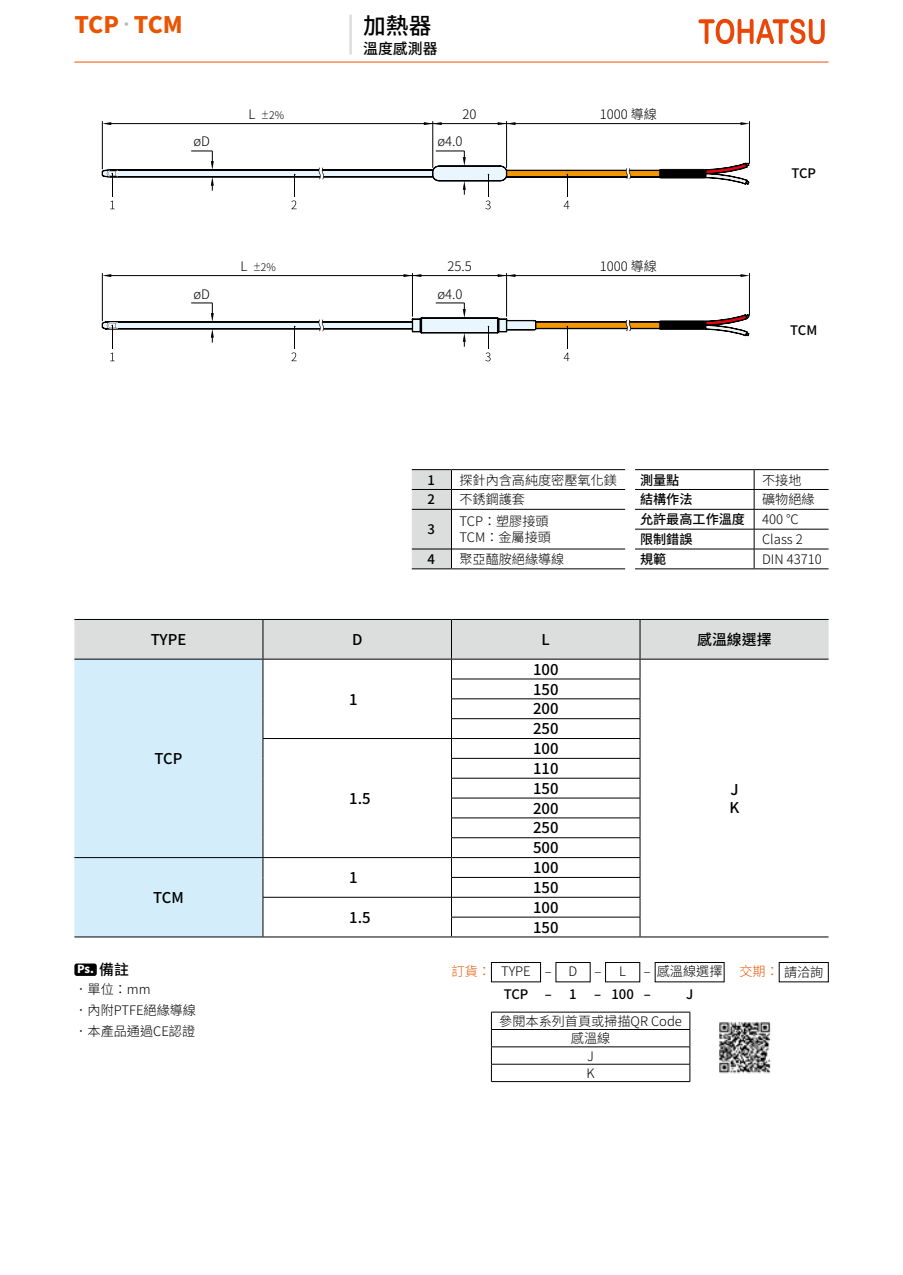
<style>
.page{position:relative;width:903px;height:1275px;background:#fff}
.page>*{position:absolute;margin:0;border:0;box-sizing:border-box;transform-origin:0 0}
.t1{font:800 22.75px "Source Han Sans TC";letter-spacing:-.015em;color:#ea5504}
.t2{font:500 22.75px "Source Han Sans TC";color:#000}
.t3{font:500 14.88px/19.8px "Source Han Sans TC";color:#000}
.t4{font:300 13.12px/17.3px "Source Han Sans TC";color:#000}
.t5{font:500 13.12px "Source Han Sans TC";color:#000}
.t6{font:300 13.12px "Source Han Sans TC";color:#ea5504}
.t7{font:800 11.03px "Source Han Sans TC";color:#fff}
.t8{font:300 10.5px "Source Han Sans TC";color:#000;scale:.75 1}
.s1{font-size:14.88px;color:#b5b6b6}
.s2{font-size:13.12px}
.s3{font-weight:500;font-size:14.88px;color:#000}
.s4{color:#ea5504}
.s5{font-weight:500}
.s6{color:#000}
</style>
<div class="page">
<svg style="left:102px;top:151px;width:647px;height:58px"></svg>
<hr style="left:432px;top:121px;width:1px;height:47px;background:#000">
<svg style="left:103px;top:122px;width:8px;height:3px"></svg>
<hr style="left:506px;top:121px;width:1px;height:47px;background:#000">
<hr style="left:749px;top:121px;width:1px;height:43px;background:#000">
<svg style="left:740px;top:122px;width:9px;height:3px"></svg>
<svg style="left:498px;top:122px;width:17px;height:3px"></svg>
<svg style="left:424px;top:122px;width:18px;height:3px"></svg>
<hr style="left:107px;top:123px;width:637px;height:1px;background:#000">
<hr style="left:102px;top:121px;width:1px;height:48px;background:#000">
<svg style="left:102px;top:303px;width:647px;height:58px"></svg>
<hr style="left:412px;top:273px;width:1px;height:44px;background:#000">
<svg style="left:103px;top:274px;width:8px;height:3px"></svg>
<hr style="left:506px;top:273px;width:1px;height:44px;background:#000">
<hr style="left:749px;top:273px;width:1px;height:43px;background:#000">
<svg style="left:740px;top:274px;width:9px;height:3px"></svg>
<svg style="left:498px;top:274px;width:17px;height:3px"></svg>
<svg style="left:403px;top:274px;width:18px;height:3px"></svg>
<hr style="left:107px;top:275px;width:637px;height:1px;background:#000">
<hr style="left:102px;top:273px;width:1px;height:48px;background:#000">
<hr style="left:635px;top:568px;width:119px;height:1px;background:#000">
<hr style="left:754px;top:568px;width:74px;height:1px;background:#000">
<hr style="left:635px;top:469px;width:119px;height:1px;background:#000">
<hr style="left:754px;top:469px;width:74px;height:1px;background:#000">
<svg style="left:754px;top:470px;width:1px;height:98px"></svg>
<hr style="left:635px;top:489px;width:119px;height:1px;background:#000">
<hr style="left:754px;top:489px;width:74px;height:1px;background:#000">
<hr style="left:635px;top:509px;width:119px;height:1px;background:#000">
<hr style="left:754px;top:509px;width:74px;height:1px;background:#000">
<hr style="left:635px;top:529px;width:119px;height:1px;background:#000">
<hr style="left:754px;top:529px;width:74px;height:1px;background:#000">
<hr style="left:635px;top:549px;width:119px;height:1px;background:#000">
<hr style="left:754px;top:549px;width:74px;height:1px;background:#000">
<hr style="left:412px;top:469px;width:39px;height:1px;background:#000">
<hr style="left:451px;top:469px;width:174px;height:1px;background:#000">
<hr style="left:451px;top:568px;width:174px;height:1px;background:#000">
<hr style="left:452px;top:489px;width:173px;height:1px;background:#000">
<hr style="left:452px;top:509px;width:173px;height:1px;background:#000">
<hr style="left:452px;top:549px;width:173px;height:1px;background:#000">
<svg style="left:412px;top:470px;width:40px;height:99px;background:#cecfcf"></svg>
<div style="left:491px;top:962px;width:50px;height:20px;border:1px solid #000"></div>
<div style="left:556px;top:962px;width:34px;height:20px;border:1px solid #000"></div>
<div style="left:605px;top:962px;width:35px;height:20px;border:1px solid #000"></div>
<div style="left:655px;top:962px;width:69px;height:20px;border:1px solid #000"></div>
<hr style="left:451px;top:936px;width:189px;height:1px;background:#000">
<hr style="left:640px;top:936px;width:188px;height:1px;background:#000">
<hr style="left:74px;top:936px;width:189px;height:1px;background:#000">
<hr style="left:263px;top:936px;width:188px;height:1px;background:#000">
<svg style="left:74px;top:619px;width:754px;height:317px"></svg>
<div style="left:74px;top:963px;width:23px;height:13px;background:#000;border-radius:2px"></div>
<div style="left:779px;top:962px;width:49px;height:20px;border:1px solid #000"></div>
<img style="left:719px;top:1022px;width:52px;height:52px">
<hr style="left:491px;top:1046px;width:199px;height:1px;background:#000">
<hr style="left:491px;top:1064px;width:199px;height:1px;background:#000">
<hr style="left:491px;top:1081px;width:199px;height:1px;background:#000">
<hr style="left:491px;top:1029px;width:199px;height:1px;background:#000">
<hr style="left:491px;top:1012px;width:199px;height:1px;background:#000">
<svg style="left:491px;top:1012px;width:1px;height:69px"></svg>
<svg style="left:689px;top:1012px;width:1px;height:69px"></svg>
<svg style="left:698px;top:19px;width:127px;height:25px"></svg>
<hr style="left:74px;top:62px;width:754px;height:1px;background:#ea5504">
<hr style="left:349px;top:15px;width:3px;height:39px;background:#dcdddd">
<h1 class="t1" style="left:74px;top:11px;width:110px">TCP<span class="s1">．</span>TCM</h1>
<h1 class="t2" style="left:363px;top:13px;width:70px">加熱器</h1>
<p class="t3" style="left:363px;top:39px;width:76px">溫度感測器</p>
<p class="t8" style="left:249px;top:109px;width:49px"><span class="s2">L</span> ±2%</p>
<p class="t4" style="left:462px;top:106px;width:16px">20</p>
<p class="t4" style="left:600px;top:106px;width:59px">1000 導線</p>
<p class="t4" style="left:193px;top:133px;width:18px">øD</p>
<p class="t4" style="left:437px;top:133px;width:27px">ø4.0</p>
<p class="t8" style="left:240px;top:261px;width:49px"><span class="s2">L</span> ±2%</p>
<p class="t4" style="left:447px;top:258px;width:26px">25.5</p>
<p class="t4" style="left:600px;top:257px;width:59px">1000 導線</p>
<p class="t4" style="left:193px;top:285px;width:18px">øD</p>
<p class="t4" style="left:437px;top:285px;width:27px">ø4.0</p>
<p class="t5" style="left:791px;top:166px;width:26px">TCP</p>
<p class="t5" style="left:790px;top:323px;width:29px">TCM</p>
<p class="t5" style="left:428px;top:472px;width:9px">1</p>
<p class="t4" style="left:459px;top:471px;width:159px">探針內含高純度密壓氧化鎂</p>
<p class="t5" style="left:428px;top:492px;width:9px">2</p>
<p class="t4" style="left:459px;top:491px;width:67px">不銹鋼護套</p>
<p class="t5" style="left:428px;top:522px;width:9px">3</p>
<p class="t4" style="left:459px;top:514px;width:93px;line-height:15.8px">TCP：塑膠接頭<br>TCM：金屬接頭</p>
<p class="t5" style="left:428px;top:552px;width:9px">4</p>
<p class="t4" style="left:459px;top:551px;width:106px">聚亞醯胺絕緣導線</p>
<p class="t5" style="left:640px;top:472px;width:41px">測量點</p>
<p class="t4" style="left:762px;top:471px;width:41px">不接地</p>
<p class="t5" style="left:640px;top:492px;width:54px">結構作法</p>
<p class="t4" style="left:762px;top:491px;width:54px">礦物絕緣</p>
<p class="t5" style="left:640px;top:512px;width:106px">允許最高工作溫度</p>
<p class="t4" style="left:762px;top:511px;width:38px">400 °C</p>
<p class="t5" style="left:640px;top:532px;width:54px">限制錯誤</p>
<p class="t4" style="left:762px;top:531px;width:42px">Class 2</p>
<p class="t5" style="left:640px;top:552px;width:28px">規範</p>
<p class="t4" style="left:762px;top:551px;width:61px">DIN 43710</p>
<p class="t3" style="left:151px;top:630px;width:37px">TYPE</p>
<p class="t3" style="left:352px;top:630px;width:12px">D</p>
<p class="t3" style="left:542px;top:630px;width:10px">L</p>
<p class="t3" style="left:697px;top:630px;width:76px">感溫線選擇</p>
<p class="t3" style="left:155px;top:749px;width:29px">TCP</p>
<p class="t3" style="left:153px;top:888px;width:32px">TCM</p>
<p class="t7" style="left:77px;top:963px;width:53px">Ps. <span class="s3">備註</span></p>
<p class="t4" style="left:74px;top:979px;width:123px;line-height:21px">．單位：mm<br>．內附PTFE絕緣導線．本產品通過CE認證</p>
<p class="t3" style="left:349px;top:690px;width:10px">1</p>
<p class="t3" style="left:349px;top:788px;width:23px">1.5</p>
<p class="t3" style="left:533px;top:660px;width:27px">100</p>
<p class="t3" style="left:533px;top:679px;width:27px;text-align:justify">150<br>200<br>250</p>
<p class="t3" style="left:533px;top:739px;width:27px;text-align:justify">100<br>110<br>150<br>200<br>250<br>500</p>
<p class="t3" style="left:349px;top:868px;width:10px">1</p>
<p class="t3" style="left:533px;top:858px;width:27px">100<br>150</p>
<p class="t3" style="left:349px;top:908px;width:23px">1.5</p>
<p class="t3" style="left:533px;top:898px;width:27px">100<br>150</p>
<p class="t3" style="left:729px;top:781px;width:11px;line-height:17.8px">J<br>K</p>
<p class="t4" style="left:452px;top:960px;width:81px;line-height:22.4px;text-align:right"><span class="s4">訂貨：</span> TYPE<br><span class="s5">TCP</span></p>
<p class="t4" style="left:569px;top:963px;width:10px">D</p>
<p class="t4" style="left:545px;top:963px;width:8px">‒</p>
<p class="t5" style="left:545px;top:986px;width:9px">‒</p>
<p class="t5" style="left:569px;top:986px;width:9px">1</p>
<p class="t4" style="left:594px;top:963px;width:8px">‒</p>
<p class="t5" style="left:594px;top:986px;width:9px">‒</p>
<p class="t4" style="left:619px;top:963px;width:8px">L</p>
<p class="t5" style="left:611px;top:986px;width:24px">100</p>
<p class="t4" style="left:644px;top:963px;width:80px">‒ 感溫線選擇</p>
<p class="t5" style="left:644px;top:986px;width:9px">‒</p>
<p class="t5" style="left:686px;top:986px;width:9px">J</p>
<p class="t4" style="left:499px;top:1013px;width:184px;text-align:center">參閱本系列首頁或掃描QR Code感溫線<br>J<br>K</p>
<p class="t6" style="left:739px;top:964px;width:86px">交期：<span class="s6">請洽詢</span></p>
</div>
